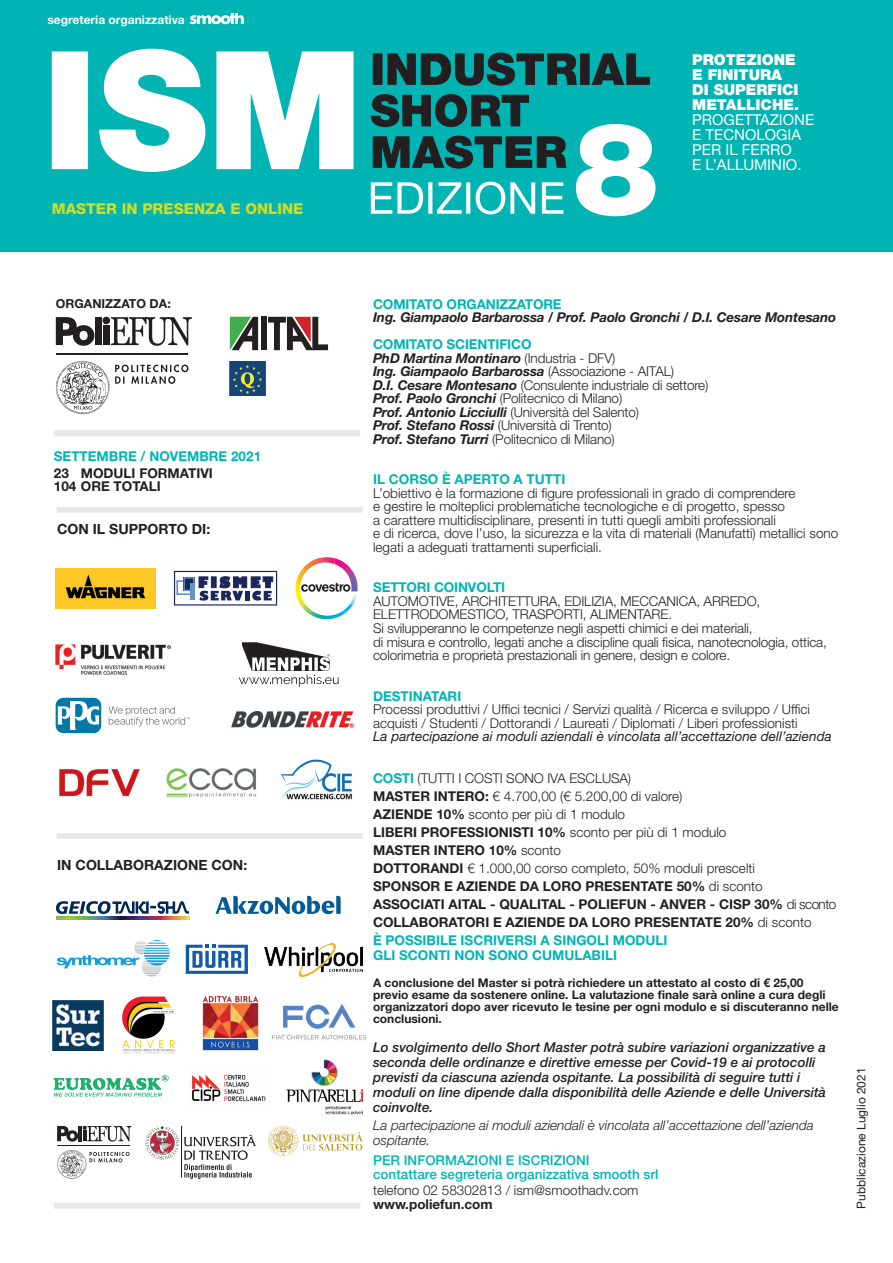
<style>
.page{position:relative;width:893px;height:1263px;background:#fff}
.page>*{position:absolute;margin:0;border:0;box-sizing:border-box;transform-origin:0 0}
.t1{font:15px/15px "Helvetica Neue LT Std";color:#fff}
.t2{font:900 15px/15px "Helvetica Neue LT Std";color:#fff}
.t3{font:800 15px "Helvetica Neue LT Std";color:#d0dd26}
.t4{font:700 14.1px "Helvetica Neue LT Std";color:#231f20}
.t5{font:300 13.5px/13.5px "Helvetica Neue LT Std";color:#231f20}
.t6{font:700 13.5px/18px "Helvetica Neue LT Std";color:#231f20}
.t7{font:italic 500 13.5px/15px "Helvetica Neue LT Std";color:#231f20}
.t8{font:700 13.5px "Helvetica Neue LT Std";color:#00b4b4}
.t9{font:italic 300 13.5px/15px "Helvetica Neue LT Std";color:#231f20}
.t10{font:italic 13.5px "Helvetica Neue LT Std";color:#231f20}
.t11{font:500 13.5px/13.5px "Helvetica Neue LT Std";color:#00b4b4}
.t12{font:italic 700 13.5px "Helvetica Neue LT Std";letter-spacing:-.01em;color:#231f20}
.t13{font:700 12.45px "Helvetica Neue LT Std";color:#231f20}
.t14{font:700 12px/12px "Helvetica Neue LT Std";color:#231f20}
.t15{font:700 12px "Helvetica Neue LT Std";color:#fff}
.t16{font:12px "Helvetica Neue LT Std";color:#231f20}
.s1{font-weight:700;color:#00b4b4}
.s2{font-weight:700;font-style:italic}
.s3{color:#00b4b4}
.s4{font-weight:300}
</style>
<div class="page">
<svg style="left:57px;top:940px;width:113px;height:36px"></svg>
<svg style="left:186px;top:945px;width:62px;height:29px"></svg>
<svg style="left:56px;top:901px;width:134px;height:18px"></svg>
<svg style="left:215px;top:896px;width:126px;height:18px"></svg>
<svg style="left:57px;top:1150px;width:73px;height:29px"></svg>
<svg style="left:57px;top:1126px;width:74px;height:15px"></svg>
<hr style="left:57px;top:1145px;width:72px;height:1px;background:#231f20">
<img style="left:122px;top:996px;width:54px;height:58px">
<img style="left:271px;top:1004px;width:96px;height:36px">
<img style="left:202px;top:995px;width:57px;height:56px">
<svg style="left:145px;top:1126px;width:111px;height:53px"></svg>
<img style="left:53px;top:1074px;width:116px;height:23px">
<img style="left:287px;top:1059px;width:75px;height:55px">
<img style="left:192px;top:1075px;width:74px;height:27px">
<svg style="left:268px;top:1126px;width:95px;height:30px"></svg>
<img style="left:231px;top:711px;width:123px;height:17px">
<svg style="left:239px;top:642px;width:100px;height:45px"></svg>
<svg style="left:302px;top:583px;width:48px;height:9px"></svg>
<img style="left:303px;top:604px;width:16px;height:14px">
<img style="left:319px;top:611px;width:24px;height:8px">
<img style="left:296px;top:569px;width:6px;height:33px">
<svg style="left:343px;top:604px;width:11px;height:7px"></svg>
<img style="left:350px;top:568px;width:8px;height:29px">
<img style="left:303px;top:561px;width:8px;height:15px">
<img style="left:342px;top:561px;width:8px;height:19px">
<svg style="left:311px;top:558px;width:8px;height:9px"></svg>
<svg style="left:334px;top:558px;width:8px;height:10px"></svg>
<img style="left:319px;top:557px;width:16px;height:7px">
<svg style="left:108px;top:706px;width:82px;height:20px"></svg>
<div style="left:56px;top:698px;width:45px;height:35px;background:linear-gradient(to right,#0078aa,#0179aa);border-radius:8px"></div>
<svg style="left:58px;top:700px;width:41px;height:30px"></svg>
<div style="left:57px;top:507px;width:305px;height:6px;background:#e6e7e9"></div>
<div style="left:57px;top:833px;width:305px;height:6px;background:#e6e7e9"></div>
<img style="left:56px;top:645px;width:115px;height:30px">
<img style="left:166px;top:768px;width:91px;height:30px">
<img style="left:281px;top:760px;width:71px;height:40px">
<img style="left:56px;top:568px;width:99px;height:40px">
<img style="left:59px;top:769px;width:81px;height:28px">
<img style="left:53px;top:1000px;width:50px;height:50px">
<img style="left:264px;top:943px;width:98px;height:33px">
<svg style="left:174px;top:571px;width:103px;height:34px"></svg>
<img style="left:230px;top:362px;width:35px;height:33px">
<div style="left:261px;top:317px;width:6px;height:33px;background:#231f20"></div>
<svg style="left:230px;top:317px;width:28px;height:33px"></svg>
<svg style="left:268px;top:317px;width:60px;height:33px"></svg>
<div style="left:0;top:0;width:893px;height:252px;background:#00b4b4"></div>
<svg style="left:371px;top:182px;width:192px;height:32px"></svg>
<svg style="left:576px;top:124px;width:79px;height:92px"></svg>
<svg style="left:373px;top:136px;width:194px;height:33px"></svg>
<svg style="left:371px;top:94px;width:158px;height:33px"></svg>
<svg style="left:373px;top:53px;width:277px;height:33px"></svg>
<svg style="left:52px;top:49px;width:302px;height:123px"></svg>
<div style="left:54px;top:1203px;width:306px;height:6px;background:#e6e7e9"></div>
<svg style="left:190px;top:13px;width:54px;height:11px"></svg>
<div style="left:54px;top:430px;width:306px;height:6px;background:#e6e7e9"></div>
<svg style="left:56px;top:361px;width:132px;height:53px"></svg>
<svg style="left:56px;top:317px;width:38px;height:29px"></svg>
<div style="left:95px;top:317px;width:7px;height:28px;background:#231f20"></div>
<svg style="left:103px;top:317px;width:89px;height:29px"></svg>
<hr style="left:56px;top:353px;width:132px;height:2px;background:#231f20">
<p class="t15" style="left:48px;top:12px;width:139px">segreteria organizzativa</p>
<p class="t3" style="left:52px;top:200px;width:253px">MASTER IN PRESENZA E ONLINE</p>
<p class="t13" style="left:56px;top:296px;width:116px">ORGANIZZATO DA:</p>
<p class="t8" style="left:54px;top:448px;width:209px">SETTEMBRE / NOVEMBRE 2021</p>
<p class="t6" style="left:54px;top:466px;width:160px;line-height:13.5px">23 MODULI FORMATIVI<br>104 ORE TOTALI</p>
<p class="t4" style="left:57px;top:520px;width:155px">CON IL SUPPORTO DI:</p>
<p class="t4" style="left:57px;top:856px;width:192px">IN COLLABORAZIONE CON:</p>
<p class="t2" style="left:692px;top:52px;width:108px">PROTEZIONE<br>E FINITURA<br>DI SUPERFICI<br>METALLICHE.</p>
<p class="t1" style="left:692px;top:112px;width:124px">PROGETTAZIONE<br>E TECNOLOGIA<br>PER IL FERRO<br>E L’ALLUMINIO.</p>
<p class="t8" style="left:373px;top:296px;width:190px">COMITATO ORGANIZZATORE</p>
<p class="t12" style="left:373px;top:309px;width:465px">Ing. Giampaolo Barbarossa / Prof. Paolo Gronchi / D.I. Cesare Montesano</p>
<p class="t5" style="left:373px;top:338px;width:337px"><span class="s1">COMITATO SCIENTIFICO<br></span><span class="s2">PhD Martina Montinaro</span> (Industria - DFV)<br><span class="s2">Ing. Giampaolo Barbarossa</span> (Associazione - AITAL)<br><span class="s2">D.I. Cesare Montesano</span> (Consulente industriale di settore)<br><span class="s2">Prof. Paolo Gronchi</span> (Politecnico di Milano)<br><span class="s2">Prof. Antonio Licciulli</span> (Università del Salento)<br><span class="s2">Prof. Stefano Rossi</span> (Università di Trento)<br><span class="s2">Prof. Stefano Turri</span> (Politecnico di Milano)</p>
<p class="t8" style="left:373px;top:471px;width:194px">IL CORSO È APERTO A TUTTI</p>
<p class="t5" style="left:373px;top:486px;width:467px">L’obiettivo è la formazione di figure professionali in grado di comprendere<br>e gestire le molteplici problematiche tecnologiche e di progetto, spesso<br>a carattere multidisciplinare, presenti in tutti quegli ambiti professionali<br>e di ricerca, dove l’uso, la sicurezza e la vita di materiali (Manufatti) metallici sono legati a adeguati trattamenti superficiali.</p>
<p class="t8" style="left:373px;top:579px;width:134px">SETTORI COINVOLTI</p>
<p class="t5" style="left:373px;top:594px;width:455px">AUTOMOTIVE, ARCHITETTURA, EDILIZIA, MECCANICA, ARREDO, ELETTRODOMESTICO, TRASPORTI, ALIMENTARE.<br>Si svilupperanno le competenze negli aspetti chimici e dei materiali,<br>di misura e controllo, legati anche a discipline quali fisica, nanotecnologia, ottica, colorimetria e proprietà prestazionali in genere, design e colore.</p>
<p class="t8" style="left:373px;top:687px;width:90px">DESTINATARI</p>
<p class="t5" style="left:373px;top:702px;width:438px">Processi produttivi / Uffici tecnici / Servizi qualità / Ricerca e sviluppo / Uffici acquisti / Studenti / Dottorandi / Laureati / Diplomati / Liberi professionisti</p>
<p class="t10" style="left:373px;top:728px;width:460px">La partecipazione ai moduli aziendali è vincolata all’accettazione dell’azienda</p>
<p class="t6" style="left:373px;top:769px;width:465px"><span class="s3">COSTI</span> <span class="s4">(TUTTI I COSTI SONO IVA ESCLUSA)<br></span>MASTER INTERO: <span class="s4">€ 4.700,00 (€ 5.200,00 di valore)<br></span>AZIENDE 10% <span class="s4">sconto per più di 1 modulo<br></span>LIBERI PROFESSIONISTI 10% <span class="s4">sconto per più di 1 modulo<br></span>MASTER INTERO 10% <span class="s4">sconto<br></span>DOTTORANDI <span class="s4">€ 1.000,00 corso completo, 50% moduli prescelti<br></span>SPONSOR E AZIENDE DA LORO PRESENTATE 50% <span class="s4">di sconto </span>ASSOCIATI AITAL - QUALITAL - POLIEFUN - ANVER - CISP 30% <span class="s4">di sconto </span>COLLABORATORI E AZIENDE DA LORO PRESENTATE 20% <span class="s4">di sconto<br></span><span class="s3">È POSSIBILE ISCRIVERSI A SINGOLI MODULI</span></p>
<p class="t8" style="left:373px;top:947px;width:246px">GLI SCONTI NON SONO CUMULABILI</p>
<p class="t14" style="left:373px;top:976px;width:467px">A conclusione del Master si potrà richiedere un attestato al costo di € 25,00 previo esame da sostenere online. La valutazione finale sarà online a cura degli organizzatori dopo aver ricevuto le tesine per ogni modulo e si discuteranno nelle conclusioni.</p>
<p class="t7" style="left:373px;top:1039px;width:454px">Lo svolgimento dello Short Master potrà subire variazioni organizzative a seconda delle ordinanze e direttive emesse per Covid-19 e ai protocolli previsti da ciascuna azienda ospitante. La possibilità di seguire tutti i moduli on line dipende dalla disponibilità delle Aziende e delle Università coinvolte.</p>
<p class="t9" style="left:373px;top:1117px;width:442px">La partecipazione ai moduli aziendali è vincolata all’accettazione dell’azienda ospitante.</p>
<p class="t11" style="left:373px;top:1153px;width:287px">PER INFORMAZIONI E ISCRIZIONI<br>contattare segreteria organizzativa smooth srl</p>
<p class="t5" style="left:373px;top:1183px;width:267px">telefono 02 58302813 / ism@smoothadv.com</p>
<p class="t6" style="left:373px;top:1194px;width:121px">www.poliefun.com</p>
<p class="t16" style="left:854px;top:1209px;width:143px;rotate:-90deg">Pubblicazione Luglio 2021</p>
</div>
